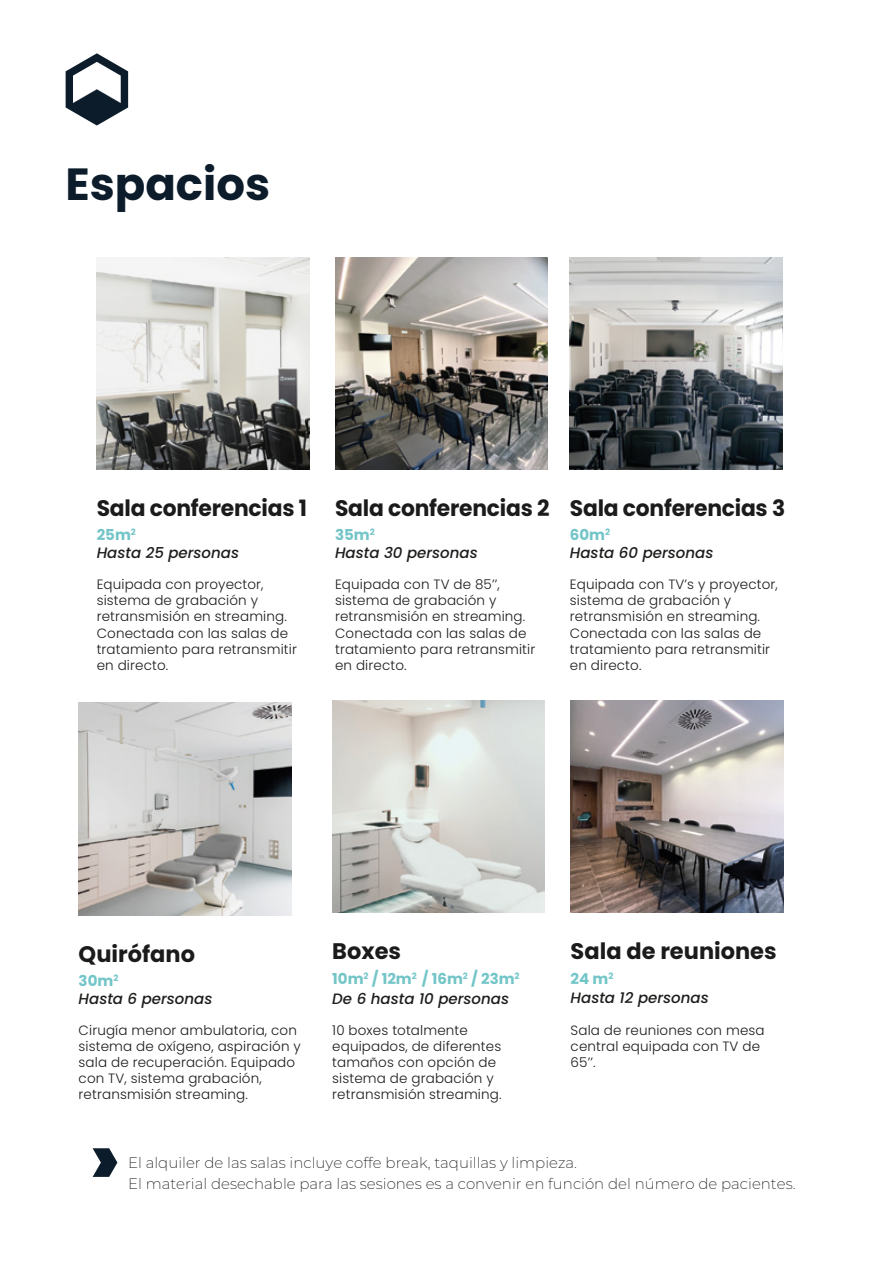
<style>
.page{position:relative;width:893px;height:1263px;background:#fff}
.page>*{position:absolute;margin:0;border:0;box-sizing:border-box;transform-origin:0 0}
.t1{font:700 45px "Poppins";color:#0c1c2b}
.t2{font:700 22.5px "Poppins";letter-spacing:-.01em;color:#1c1b1c}
.t3{font:200 15px/21px "Montserrat";color:#010101}
.t4{font:italic 500 15px "Poppins";color:#1d1d1b}
.t5{font:700 15px "Poppins";color:#73c5c8}
.t6{font:300 13.5px/16.2px "Poppins";letter-spacing:.01em;color:#1d1d1b}
</style>
<div class="page">
<img style="left:335px;top:257px;width:213px;height:212px">
<img style="left:97px;top:257px;width:212px;height:213px">
<img style="left:570px;top:258px;width:212px;height:212px">
<img style="left:571px;top:700px;width:212px;height:213px">
<img style="left:79px;top:703px;width:212px;height:212px">
<img style="left:332px;top:700px;width:213px;height:213px">
<svg style="left:66px;top:53px;width:62px;height:73px"></svg>
<svg style="left:93px;top:1148px;width:24px;height:29px"></svg>
<h1 class="t1" style="left:65px;top:158px;width:206px">Espacios</h1>
<h2 class="t2" style="left:97px;top:495px;width:212px">Sala conferencias 1</h2>
<p class="t5" style="left:97px;top:526px;width:41px">25m<sup>2</sup></p>
<h2 class="t2" style="left:335px;top:495px;width:216px">Sala conferencias 2</h2>
<p class="t5" style="left:335px;top:526px;width:41px">35m<sup>2</sup></p>
<p class="t4" style="left:97px;top:544px;width:144px">Hasta 25 personas</p>
<p class="t4" style="left:335px;top:544px;width:144px">Hasta 30 personas</p>
<p class="t6" style="left:97px;top:576px;width:202px">Equipada con proyector, sistema de grabación y retransmisión en streaming.<br>Conectada con las salas de tratamiento para retransmitir en directo.</p>
<p class="t6" style="left:335px;top:576px;width:202px">Equipada con TV de 85’’, sistema de grabación y retransmisión en streaming.<br>Conectada con las salas de tratamiento para retransmitir en directo.</p>
<h2 class="t2" style="left:570px;top:495px;width:217px">Sala conferencias 3</h2>
<p class="t5" style="left:570px;top:526px;width:42px">60m<sup>2</sup></p>
<p class="t6" style="left:570px;top:576px;width:210px">Equipada con TV’s y proyector, sistema de grabación y retransmisión en streaming.<br>Conectada con las salas de tratamiento para retransmitir en directo.</p>
<p class="t4" style="left:570px;top:544px;width:145px">Hasta 60 personas</p>
<h2 class="t2" style="left:79px;top:941px;width:118px">Quirófano</h2>
<p class="t5" style="left:79px;top:972px;width:41px">30m<sup>2</sup></p>
<p class="t6" style="left:79px;top:1022px;width:224px">Cirugía menor ambulatoria, con sistema de oxígeno, aspiración y sala de recuperación. Equipado con TV, sistema grabación, retransmisión streaming.</p>
<p class="t4" style="left:79px;top:990px;width:135px">Hasta 6 personas</p>
<h2 class="t2" style="left:332px;top:938px;width:70px">Boxes</h2>
<h2 class="t2" style="left:571px;top:938px;width:208px">Sala de reuniones</h2>
<p class="t5" style="left:332px;top:970px;width:189px">10m<sup>2</sup> / 12m<sup>2</sup> / 16m<sup>2</sup> / 23m<sup>2</sup></p>
<p class="t6" style="left:332px;top:1022px;width:171px">10 boxes totalmente equipados, de diferentes tamaños con opción de sistema de grabación y retransmisión streaming.</p>
<p class="t6" style="left:571px;top:1022px;width:196px">Sala de reuniones con mesa central equipada con TV de<br>65’’.</p>
<p class="t5" style="left:571px;top:970px;width:44px">24 m<sup>2</sup></p>
<p class="t4" style="left:332px;top:990px;width:178px">De 6 hasta 10 personas</p>
<p class="t4" style="left:571px;top:989px;width:140px">Hasta 12 personas</p>
<p class="t3" style="left:128px;top:1152px;width:669px">El alquiler de las salas incluye coffe break, taquillas y limpieza.<br>El material desechable para las sesiones es a convenir en función del número de pacientes.</p>
</div>
